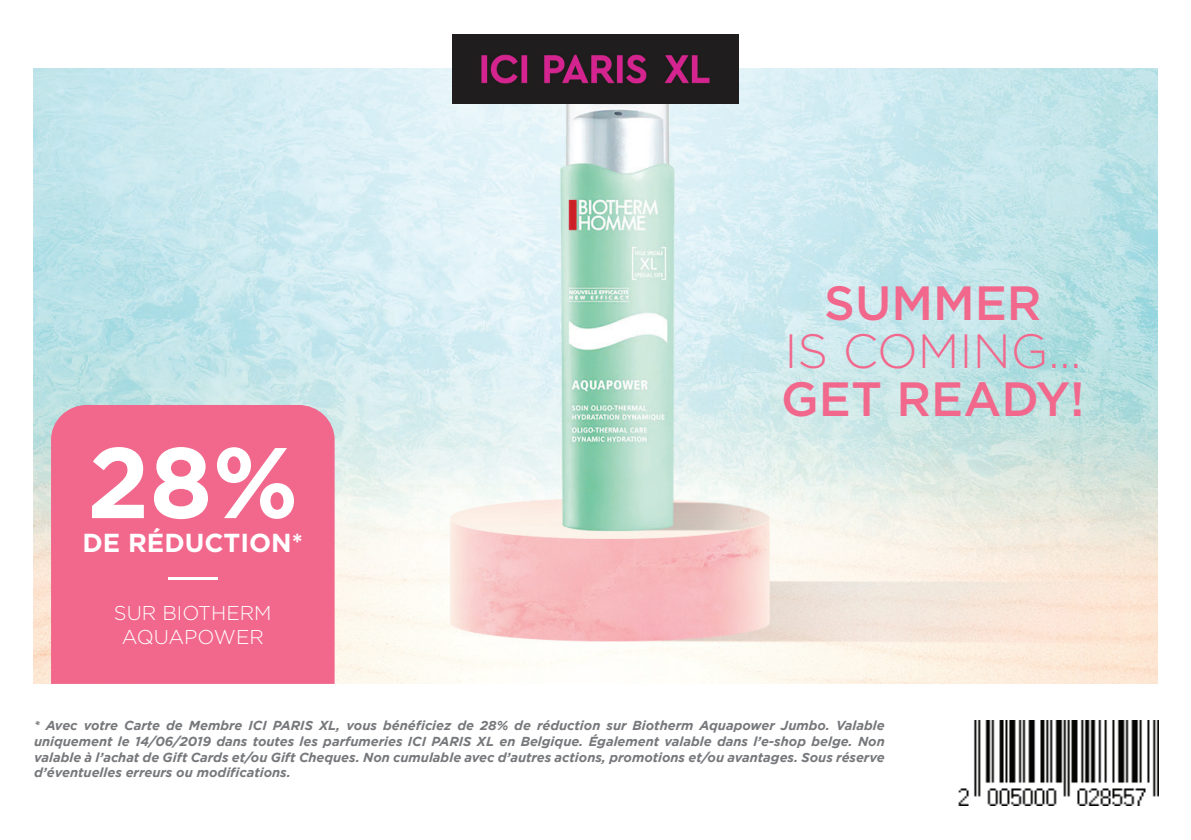
<style>
.page{position:relative;width:1191px;height:840px;background:#fff}
.page>*{position:absolute;margin:0;border:0;box-sizing:border-box;transform-origin:0 0}
.t1{font:700 100px "Gotham";color:#fff}
.t2{font:500 48px "Gotham";color:#f1688c}
.t3{font:300 48px "Gotham";color:#f1688c}
.t4{font:700 26px "Gotham";color:#fff}
.t5{font:300 20px/24px "Gotham";color:#fff;text-align:center}
.t6{font:700 16px "Gotham";color:#fff;scale:10 1}
.t7{font:italic 700 13px/15.6px "Gotham";color:#76787b;text-align:justify}
</style>
<div class="page">
<img style="left:33px;top:69px;width:1124px;height:614px">
<img style="left:452px;top:34px;width:286px;height:69px">
<div style="left:51px;top:405px;width:283px;height:278px;background:#f1688c"></div>
<img style="left:958px;top:720px;width:200px;height:85px">
<h1 class="t1" style="left:87px;top:424px;width:213px">28%</h1>
<h3 class="t4" style="left:83px;top:527px;width:222px">DE RÉDUCTION*</h3>
<p class="t6" style="left:160px;top:568px;width:8px">-</p>
<h3 class="t5" style="left:114px;top:600px;width:159px">SUR BIOTHERM<br>AQUAPOWER</h3>
<h2 class="t2" style="left:824px;top:271px;width:219px">SUMMER</h2>
<h2 class="t3" style="left:784px;top:320px;width:299px">IS COMING...</h2>
<h2 class="t2" style="left:781px;top:367px;width:305px">GET READY!</h2>
<p class="t7" style="left:34px;top:717px;width:852px">* Avec votre Carte de Membre ICI PARIS XL, vous bénéficiez de 28% de réduction sur Biotherm Aquapower Jumbo. Valable uniquement le 14/06/2019 dans toutes les parfumeries ICI PARIS XL en Belgique. Également valable dans l’e-shop belge. Non valable à l’achat de Gift Cards et/ou Gift Cheques. Non cumulable avec d’autres actions, promotions et/ou avantages. Sous réserve d’éventuelles erreurs ou modifications.</p>
</div>
